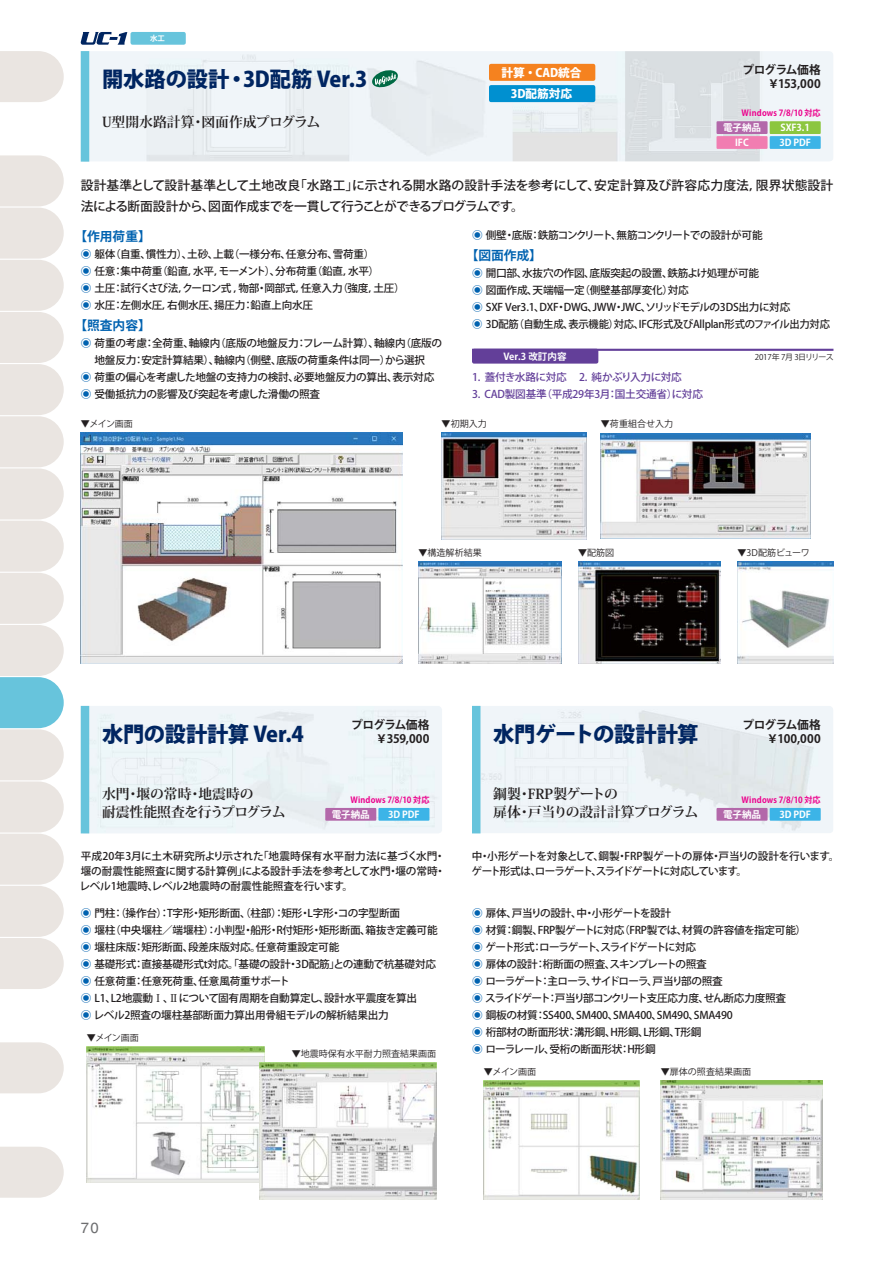
<style>
.page{position:relative;width:893px;height:1263px;background:#fff}
.page>*{position:absolute;margin:0;border:0;box-sizing:border-box;transform-origin:0 0}
.t1{font:21.3px "Koz Go Pro Heavy 90 msp RKSJ H";letter-spacing:-.01em;color:#002561}
.t2{font:21.3px "Koz Go Pro Heavy 90 msp RKSJ H";letter-spacing:-.03em;color:#002561}
.t3{font:14.85px "Helvetica";color:#6d6e70}
.t4{font:13.8px/18px "Koz Min Pro Bold 90 msp RKSJ H";letter-spacing:-.01em;color:#231f20}
.t5{font:12.75px/21.3px "Koz Go Pro Medium 90 msp RKSJ H";letter-spacing:-.005em;color:#231f20}
.t6{font:12.75px "Koz Go Pro Bold 90 msp RKSJ H";color:#0062b0}
.t7{font:11.7px/13.8px "Koz Go Pro Bold 90 msp RKSJ H";letter-spacing:-.035em;color:#231f20;text-align:right}
.t8{font:11.7px/21.3px "Koz Go Pro Heavy 90 msp RKSJ H";letter-spacing:-.005em;color:#fff;text-align:center}
.t9{font:10.65px/17px "Koz Go Pro Medium 90 msp RKSJ H";letter-spacing:-.02em;color:#231f20}
.t10{font:10.65px/14.9px "Koz Go Pro Medium 90 msp RKSJ H";letter-spacing:-.07em;color:#231f20}
.t11{font:10.65px "Koz Go Pro Medium 90 msp RKSJ H";letter-spacing:-.08em;color:#231f20}
.t12{font:10.65px "Koz Go Pro Medium 90 msp RKSJ H";letter-spacing:-.02em;color:#633f99}
.t13{font:10.65px "Koz Go Pro Medium 90 msp RKSJ H";letter-spacing:-.04em;color:#633f99}
.t14{font:9.6px/14.9px "Koz Go Pro Bold 90 msp RKSJ H";letter-spacing:-.01em;color:#fff;text-align:center}
.t15{font:9px "Koz Go Pro Regular 90 msp RKSJ H";color:#231f20}
.t16{font:8.55px "Koz Go Pro Bold 90 msp RKSJ H";letter-spacing:.02em;color:#ec008c;scale:.95 1}
.t17{font:7.95px "Koz Go Pro Regular 90 msp RKSJ H";letter-spacing:-.055em;color:#231f20}
.t18{font:7.5px "Koz Go Pro Bold 90 msp RKSJ H";color:#fff}
.s1{color:#0062b0}
.s2{font-family:"Koz Min Pro Medium 90 msp RKSJ H"}
</style>
<div class="page">
<img style="left:81px;top:51px;width:752px;height:111px;border-radius:4px">
<img style="left:472px;top:706px;width:361px;height:127px;border-radius:4px">
<img style="left:81px;top:706px;width:361px;height:128px;border-radius:4px">
<svg style="left:0;top:51px;width:64px;height:51px"></svg>
<svg style="left:0;top:155px;width:64px;height:834px"></svg>
<svg style="left:0;top:1042px;width:64px;height:51px"></svg>
<svg style="left:0;top:1147px;width:64px;height:51px"></svg>
<svg style="left:81px;top:32px;width:46px;height:13px"></svg>
<div style="left:130px;top:32px;width:56px;height:13px;background:#67c4dc;border-radius:2px"></div>
<svg style="left:371px;top:69px;width:28px;height:19px"></svg>
<div style="left:770px;top:136px;width:51px;height:13px;background:#3cb4e7"></div>
<div style="left:716px;top:121px;width:51px;height:13px;background:#b368aa"></div>
<div style="left:716px;top:136px;width:51px;height:13px;background:#f17db1"></div>
<div style="left:770px;top:121px;width:51px;height:13px;background:#8cc63f"></div>
<div style="left:489px;top:64px;width:106px;height:17px;background:#f5821f;border-radius:2px"></div>
<div style="left:489px;top:85px;width:106px;height:17px;background:#0090d0;border-radius:2px"></div>
<img style="left:484px;top:1080px;width:155px;height:119px">
<img style="left:661px;top:1080px;width:162px;height:119px">
<div style="left:81px;top:51px;width:8px;height:111px;background:#67c4dc"></div>
<div style="left:81px;top:706px;width:8px;height:127px;background:#67c4dc"></div>
<div style="left:472px;top:706px;width:8px;height:127px;background:#67c4dc"></div>
<div style="left:378px;top:808px;width:51px;height:13px;background:#3cb4e7"></div>
<div style="left:325px;top:808px;width:51px;height:13px;background:#b368aa"></div>
<div style="left:770px;top:808px;width:51px;height:13px;background:#3cb4e7"></div>
<div style="left:716px;top:808px;width:51px;height:13px;background:#b368aa"></div>
<hr style="left:472px;top:349px;width:361px;height:2px;background:#633f99">
<div style="left:472px;top:349px;width:126px;height:15px;background:#633f99;border-radius:2px"></div>
<img style="left:601px;top:433px;width:209px;height:105px">
<img style="left:87px;top:1047px;width:177px;height:136px">
<img style="left:259px;top:1063px;width:177px;height:136px">
<img style="left:81px;top:433px;width:322px;height:230px">
<img style="left:442px;top:433px;width:145px;height:106px">
<img style="left:418px;top:561px;width:143px;height:102px">
<img style="left:578px;top:561px;width:142px;height:102px">
<img style="left:737px;top:561px;width:96px;height:102px">
<p class="t18" style="left:150px;top:36px;width:16px">水工</p>
<h1 class="t1" style="left:102px;top:71px;width:267px">開水路の設計・3D配筋 Ver.3</h1>
<p class="t4" style="left:102px;top:115px;width:220px">U型開水路計算・図面作成プログラム</p>
<p class="t8" style="left:501px;top:63px;width:82px">計算・CAD統合<br>3D配筋対応</p>
<p class="t7" style="left:742px;top:64px;width:80px">プログラム価格￥153,000</p>
<p class="t16" style="left:742px;top:110px;width:85px">Windows 7/8/10 対応</p>
<p class="t14" style="left:723px;top:122px;width:40px">電子納品<br>IFC</p>
<p class="t14" style="left:780px;top:122px;width:31px">SXF3.1</p>
<p class="t14" style="left:779px;top:136px;width:33px">3D PDF</p>
<p class="t5" style="left:81px;top:176px;width:754px">設計基準として設計基準として土地改良「水路工」に示される開水路の設計手法を参考にして、安定計算及び許容応力度法，限界状態設計法による断面設計から、図面作成までを一貫して行うことができるプログラムです。</p>
<p class="t6" style="left:74px;top:231px;width:78px">【作用荷重】</p>
<p class="t9" style="left:81px;top:247px;width:325px"><span class="s1">◉</span> 躯体（自重、慣性力）、土砂、上載（一様分布、任意分布、雪荷重）<br><span class="s1">◉</span> 任意：集中荷重（鉛直，水平，モーメント）、分布荷重（鉛直，水平）<br><span class="s1">◉</span> 土圧：試行くさび法，クーロン式 ，物部・岡部式，任意入力（強度，土圧）<span class="s1">◉</span> 水圧：左側水圧，右側水圧、揚圧力：鉛直上向水圧</p>
<p class="t6" style="left:74px;top:321px;width:78px">【照査内容】</p>
<p class="t9" style="left:81px;top:336px;width:363px"><span class="s1">◉</span> 荷重の考慮：全荷重、軸線内（底版の地盤反力：フレーム計算）、軸線内（底版の</p>
<p class="t9" style="left:95px;top:353px;width:332px">地盤反力：安定計算結果）、軸線内（側壁、底版の荷重条件は同一）から選択</p>
<p class="t9" style="left:81px;top:370px;width:355px"><span class="s1">◉</span> 荷重の偏心を考慮した地盤の支持力の検討、必要地盤反力の算出、表示対応</p>
<p class="t9" style="left:81px;top:387px;width:241px"><span class="s1">◉</span> 受働抵抗力の影響及び突起を考慮した滑働の照査</p>
<p class="t11" style="left:472px;top:231px;width:292px"><span class="s1">◉</span> 側壁・底版：鉄筋コンクリート、無筋コンクリートでの設計が可能</p>
<p class="t6" style="left:466px;top:250px;width:78px">【図面作成】</p>
<p class="t9" style="left:472px;top:266px;width:360px"><span class="s1">◉</span> 開口部、水抜穴の作図、底版突起の設置、鉄筋よけ処理が可能<br><span class="s1">◉</span> 図面作成、天端幅一定（側壁基部厚変化）対応<br><span class="s1">◉</span> SXF Ver3.1、DXF・DWG、JWW・JWC、ソリッドモデルの3DS出力に対応<br><span class="s1">◉</span> 3D配筋（自動生成、表示機能）対応、IFC形式及びAllplan形式のファイル出力対応</p>
<p class="t14" style="left:503px;top:350px;width:65px">Ver.3 改訂内容</p>
<p class="t13" style="left:472px;top:373px;width:211px">1. 蓋付き水路に対応 　2. 純かぶり入力に対応</p>
<p class="t12" style="left:472px;top:390px;width:232px">3. CAD製図基準（平成29年3月：国土交通省）に対応</p>
<p class="t17" style="left:755px;top:354px;width:80px">2017年 7月 3日リリース</p>
<p class="t15" style="left:81px;top:421px;width:54px">▼メイン画面</p>
<p class="t15" style="left:442px;top:421px;width:47px">▼初期入力</p>
<p class="t15" style="left:601px;top:421px;width:74px">▼荷重組合せ入力</p>
<p class="t15" style="left:418px;top:549px;width:65px">▼構造解析結果</p>
<p class="t15" style="left:578px;top:549px;width:38px">▼配筋図</p>
<p class="t15" style="left:737px;top:549px;width:74px">▼3D配筋ビューワ</p>
<h1 class="t1" style="left:102px;top:726px;width:203px">水門の設計計算 Ver.4</h1>
<p class="t4" style="left:102px;top:787px;width:185px">水門・堰の常時・地震時の<br>耐震性能照査を行うプログラム</p>
<p class="t7" style="left:351px;top:719px;width:80px">プログラム価格￥359,000</p>
<p class="t16" style="left:350px;top:796px;width:85px">Windows 7/8/10 対応</p>
<p class="t14" style="left:332px;top:808px;width:40px">電子納品</p>
<p class="t14" style="left:388px;top:808px;width:33px">3D PDF</p>
<h1 class="t2" style="left:493px;top:726px;width:207px">水門ゲートの設計計算</h1>
<p class="t4" style="left:493px;top:787px;width:206px">鋼製・FRP製ゲートの<br>扉体・戸当りの設計計算プログラム</p>
<p class="t7" style="left:742px;top:719px;width:80px">プログラム価格￥100,000</p>
<p class="t16" style="left:742px;top:796px;width:85px">Windows 7/8/10 対応</p>
<p class="t14" style="left:723px;top:808px;width:40px">電子納品</p>
<p class="t14" style="left:779px;top:808px;width:33px">3D PDF</p>
<p class="t9" style="left:80px;top:850px;width:367px;line-height:14.9px;text-align:justify">平成20年3月に土木研究所より示された「地震時保有水平耐力法に基づく水門・堰の耐震性能照査に関する計算例」による設計手法を参考として水門・堰の常時・レベル1地震時、レベル2地震時の耐震性能照査を行います。</p>
<p class="t9" style="left:81px;top:906px;width:358px"><span class="s1">◉</span> 門柱：（操作台）：T字形・矩形断面、（柱部）：矩形・L字形・コの字型断面<br><span class="s1">◉</span> 堰柱（中央堰柱／端堰柱）：小判型・船形・R付矩形・矩形断面、箱抜き定義可能<span class="s1">◉</span> 堰柱床版：矩形断面、段差床版対応。任意荷重設定可能<br><span class="s1">◉</span> 基礎形式：直接基礎形式t対応。「基礎の設計・3D配筋」との連動で杭基礎対応<span class="s1">◉</span> 任意荷重：任意死荷重、任意風荷重サポート<br><span class="s1">◉</span> L1、L2地震動<span class="s2">Ⅰ</span>、<span class="s2">Ⅱ</span>について固有周期を自動算定し、設計水平震度を算出<br><span class="s1">◉</span> レベル2照査の堰柱基部断面力算出用骨組モデルの解析結果出力</p>
<p class="t15" style="left:87px;top:1034px;width:54px">▼メイン画面</p>
<p class="t15" style="left:292px;top:1051px;width:146px">▼地震時保有水平耐力照査結果画面</p>
<p class="t10" style="left:471px;top:850px;width:369px">中・小形ゲートを対象として、鋼製・FRP製ゲートの扉体・戸当りの設計を行います。ゲート形式は、ローラゲート、スライドゲートに対応しています。</p>
<p class="t9" style="left:472px;top:906px;width:336px"><span class="s1">◉</span> 扉体、戸当りの設計、中・小形ゲートを設計<br><span class="s1">◉</span> 材質：鋼製、FRP製ゲートに対応（FRP製では、材質の許容値を指定可能）<span class="s1">◉</span> ゲート形式：ローラゲート、スライドゲートに対応<br><span class="s1">◉</span> 扉体の設計：桁断面の照査、スキンプレートの照査<br><span class="s1">◉</span> ローラゲート：主ローラ、サイドローラ、戸当り部の照査<br><span class="s1">◉</span> スライドゲート：戸当り部コンクリート支圧応力度、せん断応力度照査<br><span class="s1">◉</span> 鋼板の材質：SS400、SM400、SMA400、SM490、SMA490<br><span class="s1">◉</span> 桁部材の断面形状：溝形鋼、H形鋼、L形鋼、T形鋼<br><span class="s1">◉</span> ローラレール、受桁の断面形状：H形鋼</p>
<p class="t15" style="left:484px;top:1068px;width:54px">▼メイン画面</p>
<p class="t15" style="left:661px;top:1068px;width:92px">▼扉体の照査結果画面</p>
<h2 class="t3" style="left:81px;top:1223px;width:20px">70</h2>
</div>
